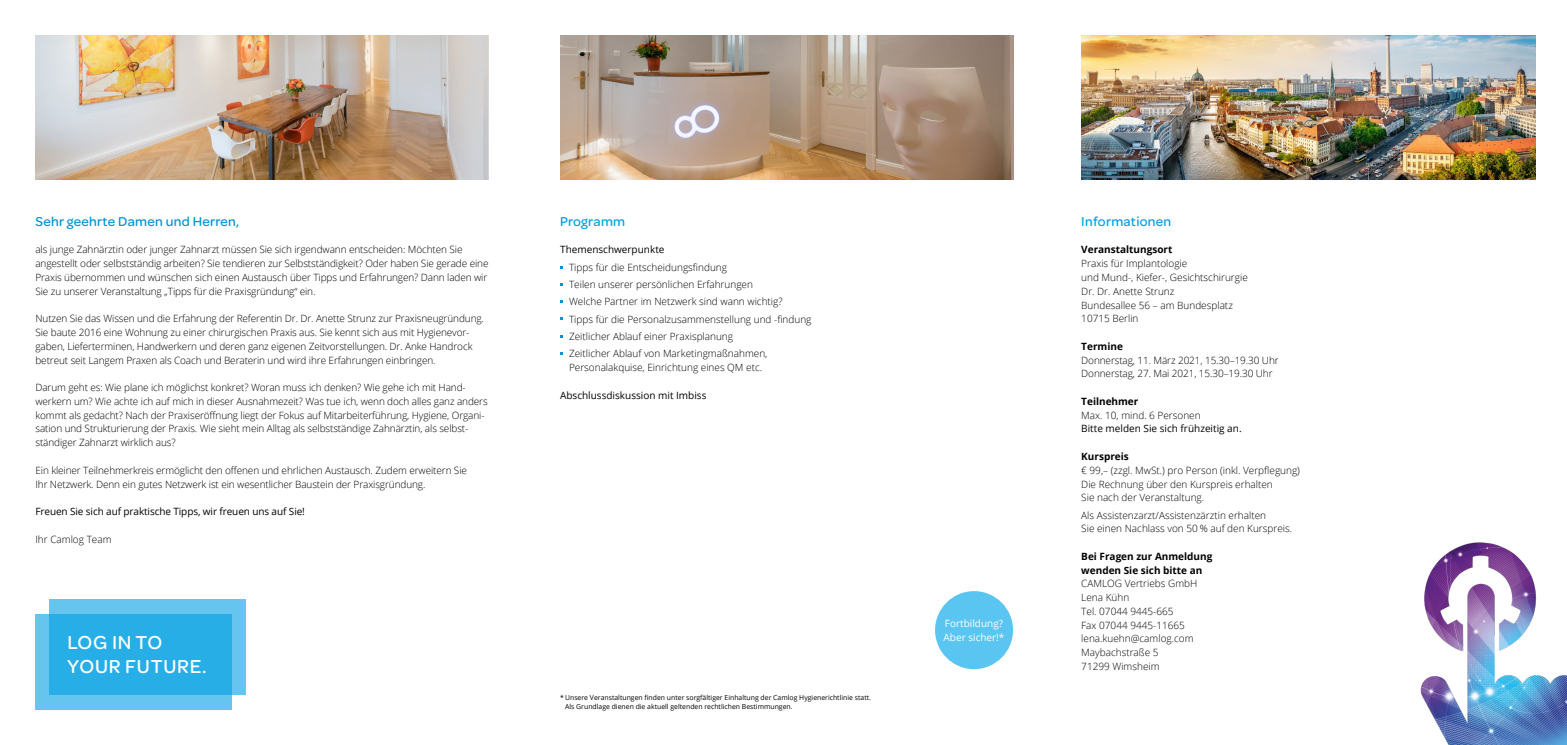
<style>
.page{position:relative;width:1567px;height:745px;background:#fff}
.page>*{position:absolute;margin:0;border:0;box-sizing:border-box;transform-origin:0 0}
.t1{font:500 20px/23.8px "Omnes";letter-spacing:.04em;color:#fff}
.t2{font:500 13.75px "Omnes";letter-spacing:.02em;color:#0092d8}
.t3{font:500 13.75px "Omnes";letter-spacing:.02em;color:#009fe3}
.t4{font:300 10px/13.8px "Open Sans";letter-spacing:-.01em;color:#000}
.t5{font:10px "Open Sans";color:#000}
.t6{font:700 10px/13.8px "Open Sans";color:#000}
.t7{font:10px/13.8px "Open Sans";color:#fff}
.t8{font:6.88px/9.4px "Open Sans";color:#000}
</style>
<div class="page">
<img style="left:35px;top:35px;width:454px;height:144px">
<img style="left:560px;top:35px;width:453px;height:144px">
<img style="left:1081px;top:35px;width:453px;height:144px">
<div style="left:35px;top:613px;width:196px;height:96px;background:#66c5ee"></div>
<svg style="left:50px;top:599px;width:196px;height:95px;background:#34b2e8"></svg>
<div style="left:935px;top:590px;width:77px;height:78px;background:#5bc5f2;border-radius:50%"></div>
<img style="left:1420px;top:542px;width:146px;height:202px">
<h2 class="t2" style="left:35px;top:212px;width:205px">Sehr geehrte Damen und Herren,</h2>
<p class="t4" style="left:35px;top:242px;width:454px">als junge Zahnärztin oder junger Zahnarzt müssen Sie sich irgendwann entscheiden: Möchten Sie angestellt oder selbstständig arbeiten? Sie tendieren zur Selbstständigkeit? Oder haben Sie gerade eine Praxis übernommen und wünschen sich einen Austausch über Tipps und Erfahrungen? Dann laden wir Sie zu unserer Veranstaltung „Tipps für die Praxisgründung“ ein.</p>
<p class="t4" style="left:35px;top:311px;width:450px">Nutzen Sie das Wissen und die Erfahrung der Referentin Dr. Dr. Anette Strunz zur Praxisneugründung.<br>Sie baute 2016 eine Wohnung zu einer chirurgischen Praxis aus. Sie kennt sich aus mit Hygienevor&shy;gaben, Lieferterminen, Handwerkern und deren ganz eigenen Zeitvorstellungen. Dr. Anke Handrock betreut seit Langem Praxen als Coach und Beraterin und wird ihre Erfahrungen einbringen.</p>
<p class="t4" style="left:35px;top:380px;width:454px">Darum geht es: Wie plane ich möglichst konkret? Woran muss ich denken? Wie gehe ich mit Hand&shy;werkern um? Wie achte ich auf mich in dieser Ausnahmezeit? Was tue ich, wenn doch alles ganz anders kommt als gedacht? Nach der Praxiseröffnung liegt der Fokus auf Mitarbeiterführung, Hygiene, Organi&shy;sation und Strukturierung der Praxis. Wie sieht mein Alltag als selbstständige Zahnärztin, als selbst&shy;ständiger Zahnarzt wirklich aus?</p>
<p class="t4" style="left:35px;top:462px;width:433px">Ein kleiner Teilnehmerkreis ermöglicht den offenen und ehrlichen Austausch. Zudem erweitern Sie<br>Ihr Netzwerk. Denn ein gutes Netzwerk ist ein wesentlicher Baustein der Praxisgründung.</p>
<p class="t5" style="left:35px;top:504px;width:271px">Freuen Sie sich auf praktische Tipps, wir freuen uns auf Sie!</p>
<p class="t4" style="left:35px;top:531px;width:78px">Ihr Camlog Team</p>
<h1 class="t1" style="left:68px;top:628px;width:140px">LOG IN TO<br>YOUR FUTURE.</h1>
<h2 class="t3" style="left:560px;top:212px;width:67px">Programm</h2>
<p class="t5" style="left:560px;top:243px;width:106px">Themenschwerpunkte</p>
<p class="t4" style="left:569px;top:258px;width:244px;line-height:17.2px">Tipps für die Entscheidungsfindung<br>Teilen unserer persönlichen Erfahrungen<br>Welche Partner im Netzwerk sind wann wichtig?<br>Tipps für die Personalzusammenstellung und -findung Zeitlicher Ablauf einer Praxisplanung<br>Zeitlicher Ablauf von Marketingmaßnahmen,</p>
<p class="t4" style="left:569px;top:360px;width:195px">Personalakquise, Einrichtung eines QM etc.</p>
<p class="t5" style="left:560px;top:388px;width:148px">Abschlussdiskussion mit Imbiss</p>
<p class="t8" style="left:565px;top:692px;width:307px;text-indent:-5px">* Unsere Veranstaltungen finden unter sorgfältiger Einhaltung der Camlog Hygienerichtlinie statt.<br>Als Grundlage dienen die aktuell geltenden rechtlichen Bestimmungen.</p>
<p class="t7" style="left:943px;top:616px;width:62px">Fortbildung?<br>Aber sicher!*</p>
<h2 class="t3" style="left:1081px;top:212px;width:91px">Informationen</h2>
<p class="t6" style="left:1081px;top:242px;width:93px">Veranstaltungsort</p>
<p class="t4" style="left:1081px;top:256px;width:168px">Praxis für Implantologie<br>und Mund-, Kiefer-, Gesichtschirurgie<br>Dr. Dr. Anette Strunz<br>Bundesallee 56 – am Bundesplatz<br>10715 Berlin</p>
<p class="t6" style="left:1081px;top:339px;width:43px">Termine</p>
<p class="t4" style="left:1081px;top:352px;width:199px">Donnerstag, 11. März 2021, 15.30–19.30 Uhr<br>Donnerstag, 27. Mai 2021, 15.30–19.30 Uhr</p>
<p class="t6" style="left:1081px;top:394px;width:59px">Teilnehmer</p>
<p class="t4" style="left:1081px;top:407px;width:121px">Max. 10, mind. 6 Personen</p>
<p class="t5" style="left:1081px;top:421px;width:162px">Bitte melden Sie sich frühzeitig an.</p>
<p class="t6" style="left:1081px;top:449px;width:49px">Kurspreis</p>
<p class="t4" style="left:1081px;top:462px;width:220px">€ 99,– (zzgl. MwSt.) pro Person (inkl. Verpflegung)<br>Die Rechnung über den Kurspreis erhalten<br>Sie nach der Veranstaltung.</p>
<p class="t4" style="left:1081px;top:507px;width:212px">Als Assistenzarzt/Assistenzärztin erhalten<br>Sie einen Nachlass von 50 % auf den Kurspreis.</p>
<p class="t6" style="left:1081px;top:548px;width:133px">Bei Fragen zur Anmeldung wenden Sie sich bitte an</p>
<p class="t4" style="left:1081px;top:576px;width:117px">CAMLOG Vertriebs GmbH<br>Lena Kühn<br>Tel. 07044 9445-665<br>Fax 07044 9445-11665 lena.kuehn@camlog.com<br>Maybachstraße 5<br>71299 Wimsheim</p>
</div>
